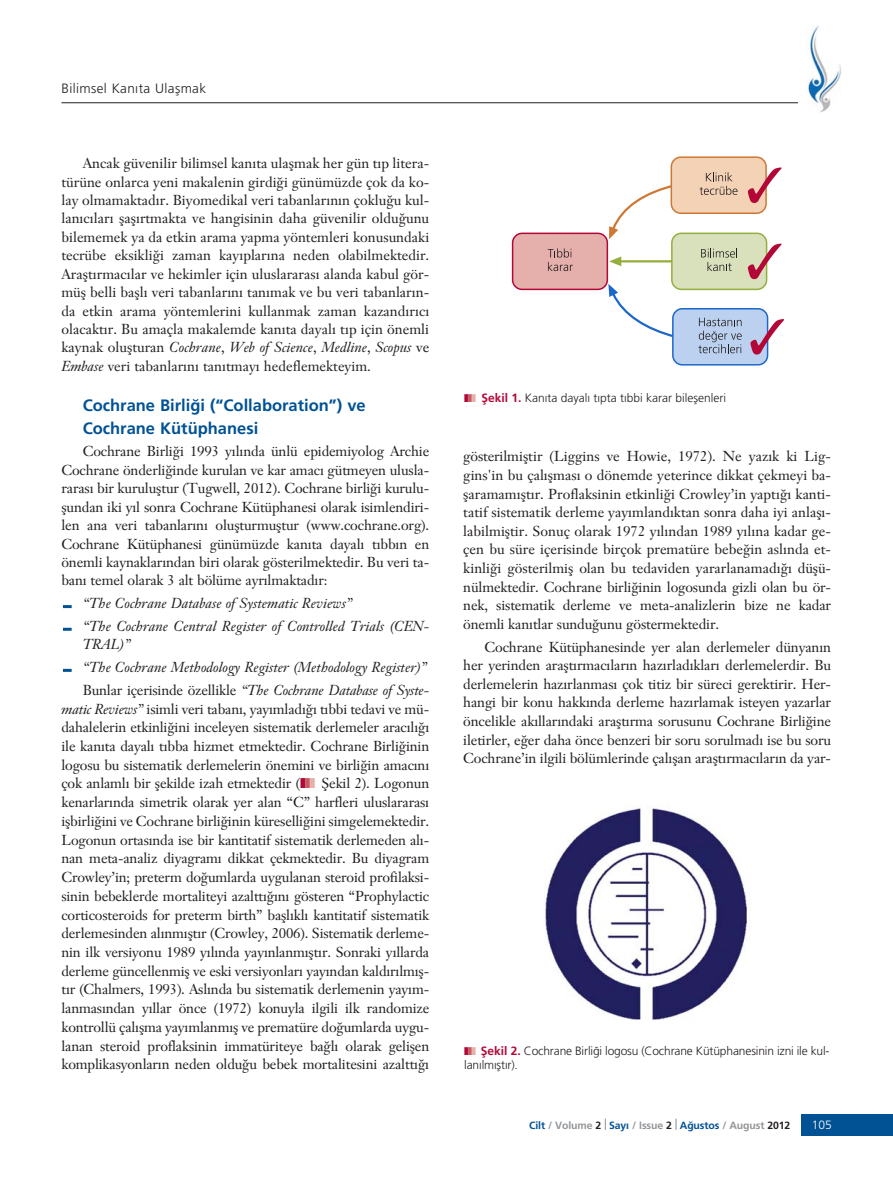
<style>
.page{position:relative;width:893px;height:1191px;background:#fff}
.page>*{position:absolute;margin:0;border:0;box-sizing:border-box;transform-origin:0 0}
.t1{font:700 16.5px/23px "Frutiger";color:#005295}
.t2{font:14.25px/18.8px "Janson Text";letter-spacing:-.01em;color:#231f20;text-align:justify}
.t3{font:italic 14.25px/22.8px "Janson Text";color:#231f20}
.t4{font:300 13.5px "Frutiger";letter-spacing:.03em;color:#231f20}
.t5{font:300 12px/14.4px "Frutiger";letter-spacing:-.01em;color:#231f20}
.t6{font:300 12px "Frutiger";color:#fff}
.t7{font:700 10.5px "Frutiger";letter-spacing:-.01em;color:#939598}
.s1{font-style:italic}
.s2{font-style:normal}
.s3{color:#b30738}
.s4{color:#c75c60}
.s5{color:#e5b0ab}
.s6{font-weight:700;color:#b30738}
.s7{color:#005295}
.s8{color:#231f20}
</style>
<div class="page">
<div style="left:801px;top:1114px;width:92px;height:21px;background:#005295"></div>
<hr style="left:61px;top:102px;width:737px;height:1px;background:#231f20">
<img style="left:806px;top:26px;width:35px;height:87px">
<svg style="left:806px;top:61px;width:6px;height:5px"></svg>
<div style="left:799px;top:94px;width:10px;height:9px;background:#fff"></div>
<svg style="left:63px;top:669px;width:9px;height:3px"></svg>
<svg style="left:63px;top:628px;width:9px;height:3px"></svg>
<svg style="left:63px;top:605px;width:9px;height:3px"></svg>
<svg style="left:609px;top:182px;width:68px;height:57px"></svg>
<svg style="left:608px;top:284px;width:64px;height:53px"></svg>
<hr style="left:620px;top:260px;width:53px;height:2px;background:#94ae3e">
<svg style="left:609px;top:256px;width:12px;height:10px"></svg>
<div style="left:512px;top:233px;width:96px;height:57px;background:#e5b0ab;border:2px solid #b30738;border-radius:9px"></div>
<svg style="left:548px;top:248px;width:25px;height:23px"></svg>
<div style="left:671px;top:156px;width:96px;height:58px;background:#f4d2b6;border:2px solid #ce7835;border-radius:9px"></div>
<svg style="left:700px;top:172px;width:37px;height:23px"></svg>
<svg style="left:748px;top:167px;width:34px;height:36px"></svg>
<div style="left:671px;top:233px;width:96px;height:57px;background:#d8e1bc;border:2px solid #94ae3e;border-radius:9px"></div>
<svg style="left:701px;top:248px;width:36px;height:23px"></svg>
<svg style="left:748px;top:244px;width:34px;height:35px"></svg>
<div style="left:672px;top:308px;width:96px;height:57px;background:#bbd1ef;border:2px solid #1d67c9;border-radius:9px"></div>
<svg style="left:698px;top:318px;width:44px;height:35px"></svg>
<svg style="left:750px;top:319px;width:34px;height:35px"></svg>
<img style="left:545px;top:806px;width:202px;height:214px">
<p class="t4" style="left:61px;top:83px;width:146px">Bilimsel Kan›ta Ulaflmak</p>
<p class="t2" style="left:61px;top:155px;width:369px;text-indent:21px">Ancak güvenilir bilimsel kan›ta ulaflmak her gün t›p litera&shy;türüne onlarca yeni makalenin girdi¤i günümüzde çok da ko&shy;lay olmamaktad›r. Biyomedikal veri tabanlar›n›n çoklu¤u kul&shy;lan›c›lar› flafl›rtmakta ve hangisinin daha güvenilir oldu¤unu bilememek ya da etkin arama yapma yöntemleri konusundaki tecrübe eksikli¤i zaman kay›plar›na neden olabilmektedir.<br>Araflt›rmac›lar ve hekimler için uluslararas› alanda kabul gör&shy;müfl belli bafll› veri tabanlar›n› tan›mak ve bu veri tabanlar›n&shy;da etkin arama yöntemlerini kullanmak zaman kazand›r›c› olacakt›r. Bu amaçla makalemde kan›ta dayal› t›p için önemli kaynak oluflturan <span class="s1">Cochrane</span>, <span class="s1">Web of Science</span>, <span class="s1">Medline</span>, <span class="s1">Scopus</span> ve <span class="s1">Embase</span> veri tabanlar›n› tan›tmay› hedeflemekteyim.</p>
<p class="t1" style="left:83px;top:395px;width:285px">Cochrane Birli¤i (“Collaboration”) ve<br>Cochrane Kütüphanesi</p>
<p class="t2" style="left:61px;top:444px;width:369px;text-indent:21px">Cochrane Birli¤i 1993 y›l›nda ünlü epidemiyolog Archie Cochrane önderli¤inde kurulan ve kar amac› gütmeyen ulusla&shy;raras› bir kurulufltur (Tugwell, 2012). Cochrane birli¤i kurulu&shy;flundan iki y›l sonra Cochrane Kütüphanesi olarak isimlendiri&shy;len ana veri tabanlar›n› oluflturmufltur (www.cochrane.org).<br>Cochrane Kütüphanesi günümüzde kan›ta dayal› t›bb›n en önemli kaynaklar›ndan biri olarak gösterilmektedir. Bu veri ta&shy;ban› temel olarak 3 alt bölüme ayr›lmaktad›r:</p>
<p class="t3" style="left:83px;top:593px;width:348px">“The Cochrane Database of Systematic Reviews”<br>“The Cochrane Central Register of Controlled Trials (CEN-</p>
<p class="t3" style="left:83px;top:634px;width:348px">TRAL)”<br>“The Cochrane Methodology Register (Methodology Register)”<br><span class="s2">Bunlar içerisinde özellikle</span> “The Cochrane Database of Syste-</p>
<p class="t2" style="left:61px;top:700px;width:369px"><span class="s1">matic Reviews”</span> isimli veri taban›, yay›mlad›¤› t›bbi tedavi ve mü&shy;dahalelerin etkinli¤ini inceleyen sistematik derlemeler arac›l›¤› ile kan›ta dayal› t›bba hizmet etmektedir. Cochrane Birli¤inin logosu bu sistematik derlemelerin önemini ve birli¤in amac›n› çok anlaml› bir flekilde izah etmektedir (<span class="s3">❚</span><span class="s4">❚</span><span class="s5">❚</span> fiekil 2). Logonun kenarlar›nda simetrik olarak yer alan “C” harfleri uluslararas› iflbirli¤ini ve Cochrane birli¤inin küreselli¤ini simgelemektedir.<br>Logonun ortas›nda ise bir kantitatif sistematik derlemeden al›- nan meta-analiz diyagram› dikkat çekmektedir. Bu diyagram Crowley’in; preterm do¤umlarda uygulanan steroid profilaksi&shy;sinin bebeklerde mortaliteyi azaltt›¤›n› gösteren “Prophylactic corticosteroids for preterm birth” bafll›kl› kantitatif sistematik derlemesinden al›nm›flt›r (Crowley, 2006). Sistematik derleme&shy;nin ilk versiyonu 1989 y›l›nda yay›nlanm›flt›r. Sonraki y›llarda derleme güncellenmifl ve eski versiyonlar› yay›ndan kald›r›lm›fl&shy;t›r (Chalmers, 1993). Asl›nda bu sistematik derlemenin yay›m&shy;lanmas›ndan y›llar önce (1972) konuyla ilgili ilk randomize kontrollü çal›flma yay›mlanm›fl ve prematüre do¤umlarda uygu&shy;lanan steroid proflaksinin immatüriteye ba¤l› olarak geliflen komplikasyonlar›n neden oldu¤u bebek mortalitesini azaltt›¤›</p>
<p class="t5" style="left:464px;top:391px;width:263px"><span class="s3">❚</span><span class="s4">❚</span><span class="s5">❚</span> <span class="s6">fiekil 1.</span> Kan›ta dayal› t›pta t›bbi karar bileflenleri</p>
<p class="t2" style="left:463px;top:448px;width:369px">gösterilmifltir (Liggins ve Howie, 1972). Ne yaz›k ki Lig&shy;gins'in bu çal›flmas› o dönemde yeterince dikkat çekmeyi ba&shy;flaramam›flt›r. Proflaksinin etkinli¤i Crowley’in yapt›¤› kanti&shy;tatif sistematik derleme yay›mland›ktan sonra daha iyi anlafl›- labilmifltir. Sonuç olarak 1972 y›l›ndan 1989 y›l›na kadar ge&shy;çen bu süre içerisinde birçok prematüre bebe¤in asl›nda et&shy;kinli¤i gösterilmifl olan bu tedaviden yararlanamad›¤› düflü&shy;nülmektedir. Cochrane birli¤inin logosunda gizli olan bu ör&shy;nek, sistematik derleme ve meta-analizlerin bize ne kadar önemli kan›tlar sundu¤unu göstermektedir.</p>
<p class="t2" style="left:463px;top:639px;width:369px;text-indent:21px">Cochrane Kütüphanesinde yer alan derlemeler dünyan›n her yerinden araflt›rmac›lar›n haz›rlad›klar› derlemelerdir. Bu derlemelerin haz›rlanmas› çok titiz bir süreci gerektirir. Her&shy;hangi bir konu hakk›nda derleme haz›rlamak isteyen yazarlar öncelikle ak›llar›ndaki araflt›rma sorusunu Cochrane Birli¤ine iletirler, e¤er daha önce benzeri bir soru sorulmad› ise bu soru Cochrane’in ilgili bölümlerinde çal›flan araflt›rmac›lar›n da yar-</p>
<p class="t5" style="left:464px;top:1044px;width:367px"><span class="s3">❚</span><span class="s4">❚</span><span class="s5">❚</span> <span class="s6">fiekil 2.</span> Cochrane Birli¤i logosu (Cochrane Kütüphanesinin izni ile kul&shy;lan›lm›flt›r).</p>
<p class="t7" style="left:529px;top:1120px;width:263px"><span class="s7">Cilt</span> / Volume <span class="s8">2</span> <span class="s7">Say›</span> / Issue <span class="s8">2</span> <span class="s7">A¤ustos</span> / August <span class="s8">2012</span></p>
<p class="t6" style="left:812px;top:1119px;width:22px">105</p>
</div>
